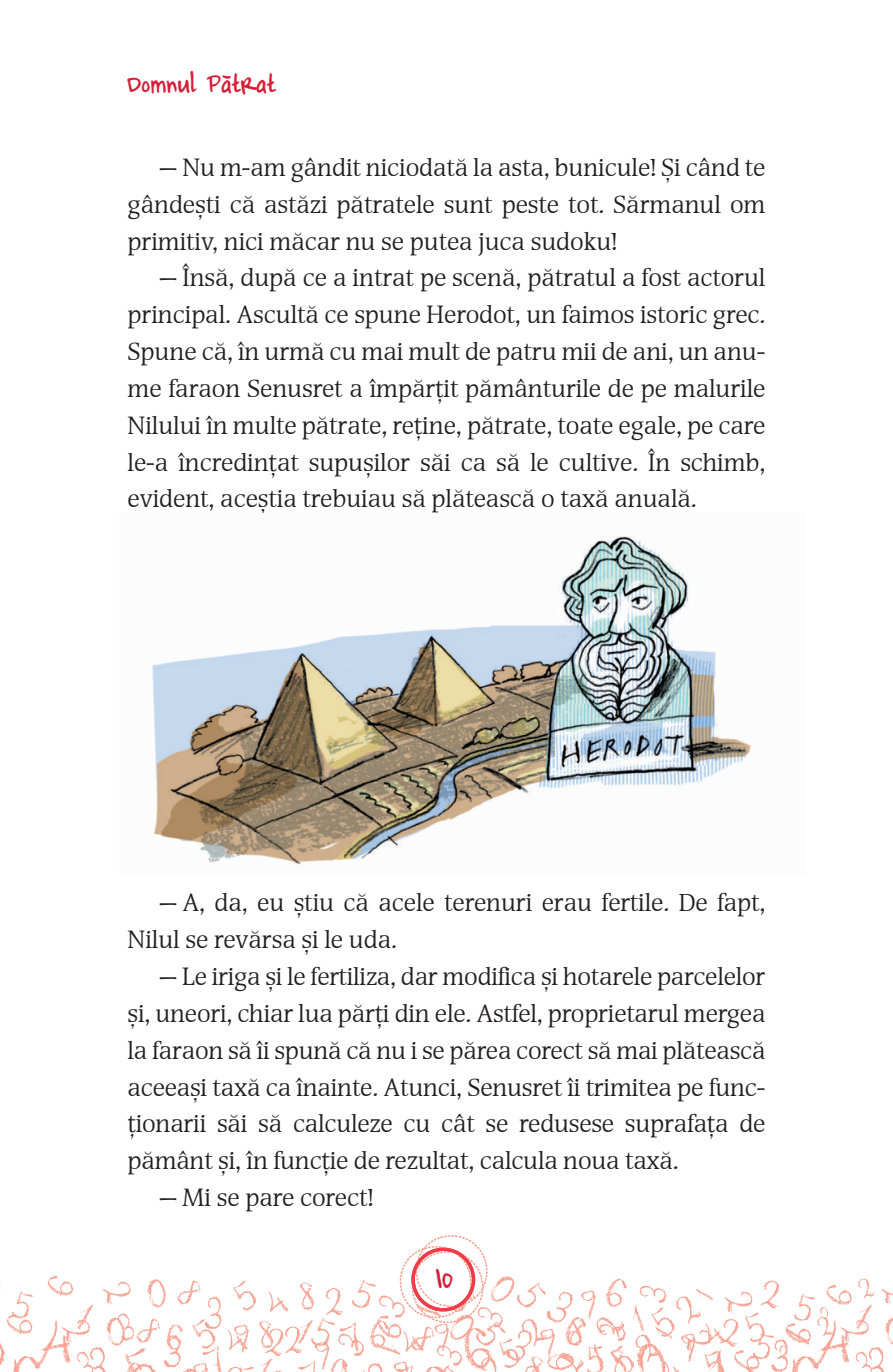
<style>
.page{position:relative;width:893px;height:1372px;background:#fff}
.page>*{position:absolute;margin:0;border:0;box-sizing:border-box;transform-origin:0 0}
.t1{font:36px "Completein Him";color:#d71c38}
.t2{font:31.5px "Completein Him";letter-spacing:.01em;color:#d71c38}
.t3{font:24.75px/36.9px "Devin";color:#231f20;text-align:justify}
</style>
<div class="page">
<img style="left:0;top:1276px;width:893px;height:95px">
<img style="left:151px;top:536px;width:600px;height:330px">
<img style="left:435px;top:1235px;width:57px;height:80px">
<img style="left:405px;top:1244px;width:82px;height:87px">
<img style="left:393px;top:1239px;width:82px;height:87px">
<div style="left:411px;top:1247px;width:64px;height:64px;border:3px solid #ee3d49;border-radius:50%"></div>
<p class="t2" style="left:128px;top:67px;width:150px">Domnul Pătrat</p>
<p class="t3" style="left:128px;top:149px;width:639px;text-indent:32px">— Nu m-am gândit niciodată la asta, bunicule! Și când te gândești că astăzi pătratele sunt peste tot. Sărmanul om primitiv, nici măcar nu se putea juca sudoku!</p>
<p class="t3" style="left:128px;top:260px;width:639px;text-indent:32px">— Însă, după ce a intrat pe scenă, pătratul a fost actorul principal. Ascultă ce spune Herodot, un faimos istoric grec.<br>Spune că, în urmă cu mai mult de patru mii de ani, un anu&shy;me faraon Senusret a împărțit pământurile de pe malurile Nilului în multe pătrate, reține, pătrate, toate egale, pe care le-a încredințat supușilor săi ca să le cultive. În schimb, evident, aceștia trebuiau să plătească o taxă anuală.</p>
<p class="t3" style="left:128px;top:885px;width:639px;text-indent:32px">— A, da, eu știu că acele terenuri erau fertile. De fapt,<br>Nilul se revărsa și le uda.</p>
<p class="t3" style="left:128px;top:958px;width:639px;text-indent:32px">— Le iriga și le fertiliza, dar modifica și hotarele parcelelor și, uneori, chiar lua părți din ele. Astfel, proprietarul mergea la faraon să îi spună că nu i se părea corect să mai plătească aceeași taxă ca înainte. Atunci, Senusret îi trimitea pe func&shy;ționarii săi să calculeze cu cât se redusese suprafața de pământ și, în funcție de rezultat, calcula noua taxă.</p>
<p class="t3" style="left:159px;top:1179px;width:216px">— Mi se pare corect!</p>
<h1 class="t1" style="left:436px;top:1259px;width:18px">10</h1>
</div>
